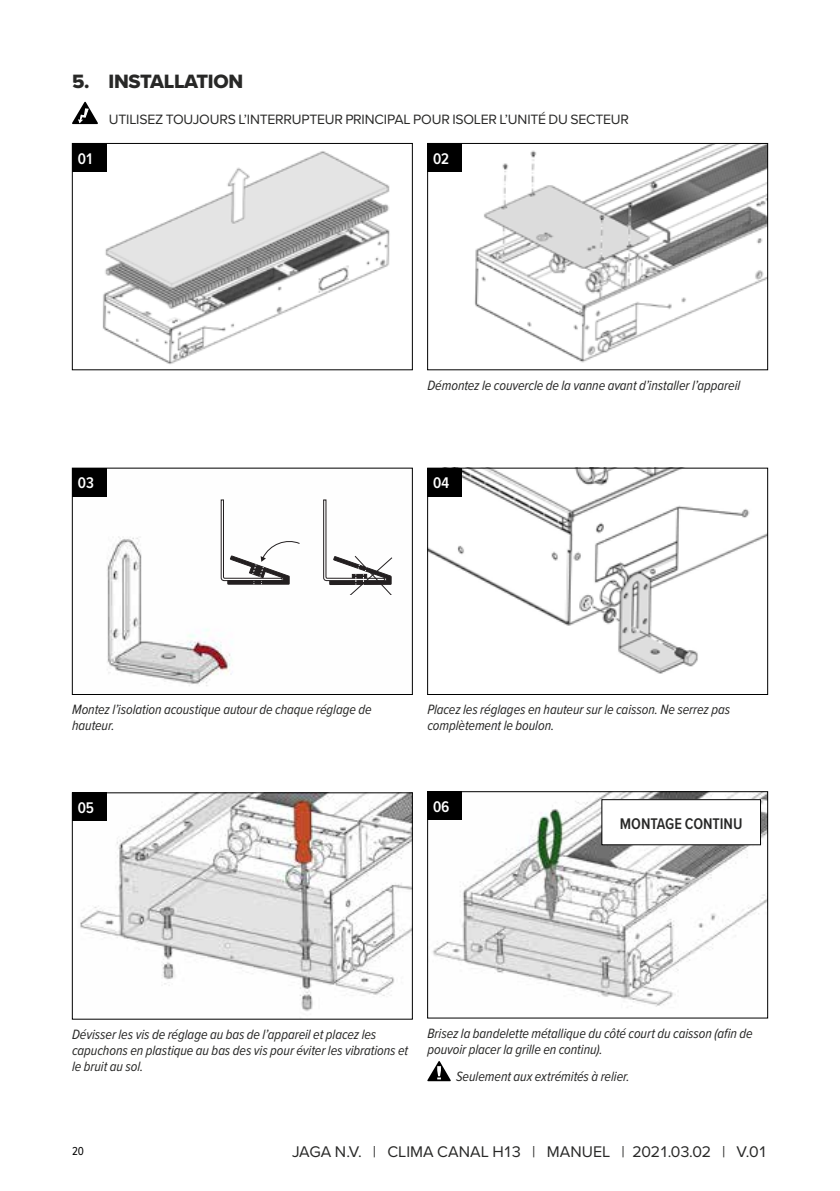
<style>
.page{position:relative;width:840px;height:1191px;background:#fff}
.page>*{position:absolute;margin:0;border:0;box-sizing:border-box;transform-origin:0 0}
.t1{font:20px "Proxima Nova Extrabld";letter-spacing:-.02em;color:#282827}
.t2{font:16px "Proxima Nova";letter-spacing:.005em;color:#282827}
.t3{font:600 16px "Proxima Nova Cond";letter-spacing:-.005em;color:#282827}
.t4{font:600 16px "Proxima Nova Cond";letter-spacing:-.02em;color:#fff}
.t5{font:italic 14px/16px "Proxima Nova Cond";letter-spacing:-.005em;color:#282827}
.t6{font:14px "Proxima Nova";letter-spacing:-.015em;color:#282827}
.t7{font:12px "Proxima Nova Cond";color:#000}
</style>
<div class="page">
<img style="left:80px;top:794px;width:330px;height:218px">
<img style="left:74px;top:470px;width:318px;height:216px">
<img style="left:429px;top:470px;width:336px;height:204px">
<img style="left:74px;top:145px;width:316px;height:220px">
<div style="left:72px;top:143px;width:340px;height:227px;border:1px solid #000"></div>
<img style="left:429px;top:145px;width:336px;height:218px">
<div style="left:427px;top:143px;width:340px;height:227px;border:1px solid #000"></div>
<div style="left:72px;top:143px;width:34px;height:28px;background:#000"></div>
<div style="left:72px;top:468px;width:34px;height:28px;background:#000"></div>
<div style="left:427px;top:143px;width:34px;height:28px;background:#000"></div>
<div style="left:72px;top:792px;width:34px;height:29px;background:#000"></div>
<svg style="left:72px;top:102px;width:26px;height:22px"></svg>
<svg style="left:221px;top:499px;width:79px;height:85px"></svg>
<svg style="left:323px;top:499px;width:70px;height:95px"></svg>
<div style="left:427px;top:468px;width:34px;height:28px;background:#000"></div>
<svg style="left:427px;top:1061px;width:23px;height:20px"></svg>
<img style="left:429px;top:793px;width:336px;height:214px">
<div style="left:427px;top:791px;width:340px;height:227px;border:1px solid #000"></div>
<div style="left:427px;top:791px;width:34px;height:28px;background:#000"></div>
<div style="left:601px;top:799px;width:159px;height:45px;background:#fff"></div>
<div style="left:601px;top:799px;width:159px;height:46px;border:1px solid #000"></div>
<h1 class="t1" style="left:72px;top:66px;width:172px">5. INSTALLATION</h1>
<p class="t4" style="left:78px;top:147px;width:18px">01</p>
<p class="t6" style="left:109px;top:109px;width:521px">UTILISEZ TOUJOURS L’INTERRUPTEUR PRINCIPAL POUR ISOLER L’UNITÉ DU SECTEUR</p>
<p class="t4" style="left:433px;top:147px;width:18px">02</p>
<p class="t4" style="left:78px;top:471px;width:18px">03</p>
<p class="t5" style="left:427px;top:376px;width:314px">Démontez le couvercle de la vanne avant d’installer l’appareil</p>
<p class="t4" style="left:433px;top:471px;width:18px">04</p>
<p class="t5" style="left:72px;top:701px;width:301px">Montez l’isolation acoustique autour de chaque réglage de hauteur.</p>
<p class="t4" style="left:78px;top:796px;width:18px">05</p>
<p class="t5" style="left:427px;top:701px;width:304px">Placez les réglages en hauteur sur le caisson. Ne serrez pas complètement le boulon.</p>
<p class="t4" style="left:433px;top:795px;width:18px">06</p>
<p class="t3" style="left:619px;top:811px;width:124px">MONTAGE CONTINU</p>
<p class="t5" style="left:72px;top:1025px;width:337px">Dévisser les vis de réglage au bas de l’appareil et placez les capuchons en plastique au bas des vis pour éviter les vibrations et le bruit au sol.</p>
<p class="t5" style="left:427px;top:1024px;width:326px">Brisez la bandelette métallique du côté court du caisson (afin de pouvoir placer la grille en continu).</p>
<p class="t5" style="left:456px;top:1068px;width:175px">Seulement aux extrémités à relier.</p>
<p class="t7" style="left:72px;top:1142px;width:14px">20</p>
<p class="t2" style="left:292px;top:1139px;width:477px">JAGA N.V. | CLIMA CANAL H13 | MANUEL | 2021.03.02 | V.01</p>
</div>
